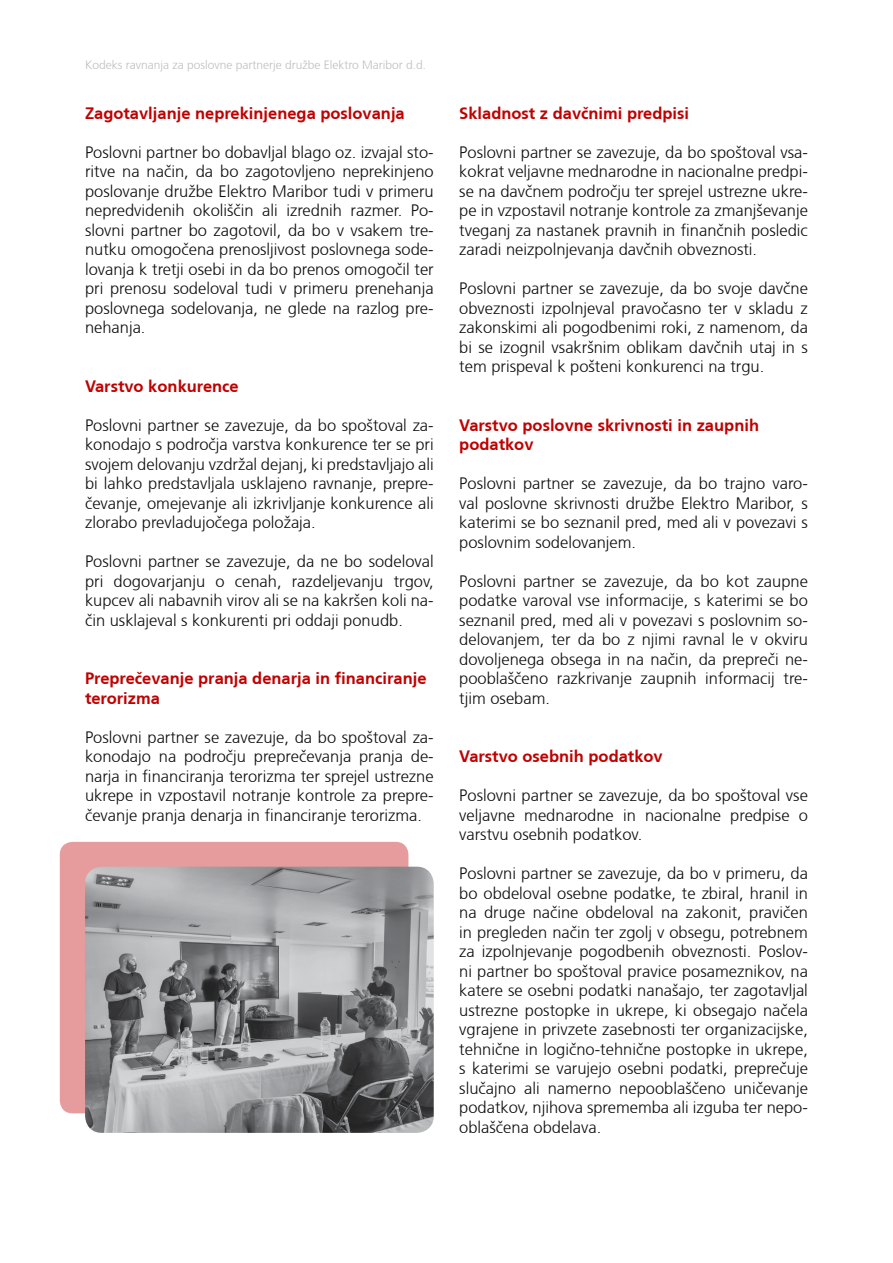
<style>
.page{position:relative;width:893px;height:1263px;background:#fff}
.page>*{position:absolute;margin:0;border:0;box-sizing:border-box;transform-origin:0 0}
.t1{font:300 16.5px/19.5px "Frutiger CE";color:#0d0d0d;text-align:justify}
.t2{font:700 16.5px/19.5px "Frutiger CE";color:#c00000}
.t3{font:300 12px "Frutiger CE";color:#bcbec0}
</style>
<div class="page">
<div style="left:60px;top:842px;width:348px;height:271px;background:#e69c9c;border-radius:13px"></div>
<img style="left:85px;top:867px;width:349px;height:266px">
<p class="t3" style="left:85px;top:57px;width:343px">Kodeks ravnanja za poslovne partnerje družbe Elektro Maribor d.d.</p>
<p class="t2" style="left:85px;top:103px;width:321px">Zagotavljanje neprekinjenega poslovanja</p>
<p class="t1" style="left:85px;top:142px;width:350px">Poslovni partner bo dobavljal blago oz. izvajal sto&shy;ritve na način, da bo zagotovljeno neprekinjeno poslovanje družbe Elektro Maribor tudi v primeru nepredvidenih okoliščin ali izrednih razmer. Po&shy;slovni partner bo zagotovil, da bo v vsakem tre&shy;nutku omogočena prenosljivost poslovnega sode&shy;lovanja k tretji osebi in da bo prenos omogočil ter pri prenosu sodeloval tudi v primeru prenehanja poslovnega sodelovanja, ne glede na razlog pre&shy;nehanja.</p>
<p class="t2" style="left:85px;top:376px;width:155px">Varstvo konkurence</p>
<p class="t1" style="left:85px;top:415px;width:350px">Poslovni partner se zavezuje, da bo spoštoval za&shy;konodajo s področja varstva konkurence ter se pri svojem delovanju vzdržal dejanj, ki predstavljajo ali bi lahko predstavljala usklajeno ravnanje, prepre&shy;čevanje, omejevanje ali izkrivljanje konkurence ali zlorabo prevladujočega položaja.</p>
<p class="t1" style="left:85px;top:551px;width:350px">Poslovni partner se zavezuje, da ne bo sodeloval pri dogovarjanju o cenah, razdeljevanju trgov, kupcev ali nabavnih virov ali se na kakršen koli na&shy;čin usklajeval s konkurenti pri oddaji ponudb.</p>
<p class="t2" style="left:85px;top:668px;width:343px">Preprečevanje pranja denarja in financiranje terorizma</p>
<p class="t1" style="left:85px;top:727px;width:350px">Poslovni partner se zavezuje, da bo spoštoval za&shy;konodajo na področju preprečevanja pranja de&shy;narja in financiranja terorizma ter sprejel ustrezne ukrepe in vzpostavil notranje kontrole za prepre&shy;čevanje pranja denarja in financiranje terorizma.</p>
<p class="t2" style="left:459px;top:103px;width:231px">Skladnost z davčnimi predpisi</p>
<p class="t1" style="left:459px;top:142px;width:350px">Poslovni partner se zavezuje, da bo spoštoval vsa&shy;kokrat veljavne mednarodne in nacionalne predpi&shy;se na davčnem področju ter sprejel ustrezne ukre&shy;pe in vzpostavil notranje kontrole za zmanjševanje tveganj za nastanek pravnih in finančnih posledic zaradi neizpolnjevanja davčnih obveznosti.</p>
<p class="t1" style="left:459px;top:278px;width:350px">Poslovni partner se zavezuje, da bo svoje davčne obveznosti izpolnjeval pravočasno ter v skladu z zakonskimi ali pogodbenimi roki, z namenom, da bi se izognil vsakršnim oblikam davčnih utaj in s tem prispeval k pošteni konkurenci na trgu.</p>
<p class="t2" style="left:459px;top:415px;width:301px">Varstvo poslovne skrivnosti in zaupnih podatkov</p>
<p class="t1" style="left:459px;top:473px;width:350px">Poslovni partner se zavezuje, da bo trajno varo&shy;val poslovne skrivnosti družbe Elektro Maribor, s katerimi se bo seznanil pred, med ali v povezavi s poslovnim sodelovanjem.</p>
<p class="t1" style="left:459px;top:571px;width:350px">Poslovni partner se zavezuje, da bo kot zaupne podatke varoval vse informacije, s katerimi se bo seznanil pred, med ali v povezavi s poslovnim so&shy;delovanjem, ter da bo z njimi ravnal le v okviru dovoljenega obsega in na način, da prepreči ne&shy;pooblaščeno razkrivanje zaupnih informacij tre&shy;tjim osebam.</p>
<p class="t2" style="left:459px;top:746px;width:205px">Varstvo osebnih podatkov</p>
<p class="t1" style="left:459px;top:785px;width:350px">Poslovni partner se zavezuje, da bo spoštoval vse veljavne mednarodne in nacionalne predpise o varstvu osebnih podatkov.</p>
<p class="t1" style="left:459px;top:863px;width:350px">Poslovni partner se zavezuje, da bo v primeru, da bo obdeloval osebne podatke, te zbiral, hranil in na druge načine obdeloval na zakonit, pravičen in pregleden način ter zgolj v obsegu, potrebnem za izpolnjevanje pogodbenih obveznosti. Poslov&shy;ni partner bo spoštoval pravice posameznikov, na katere se osebni podatki nanašajo, ter zagotavljal ustrezne postopke in ukrepe, ki obsegajo načela vgrajene in privzete zasebnosti ter organizacijske, tehnične in logično-tehnične postopke in ukrepe, s katerimi se varujejo osebni podatki, preprečuje slučajno ali namerno nepooblaščeno uničevanje podatkov, njihova sprememba ali izguba ter nepo&shy;oblaščena obdelava.</p>
</div>
